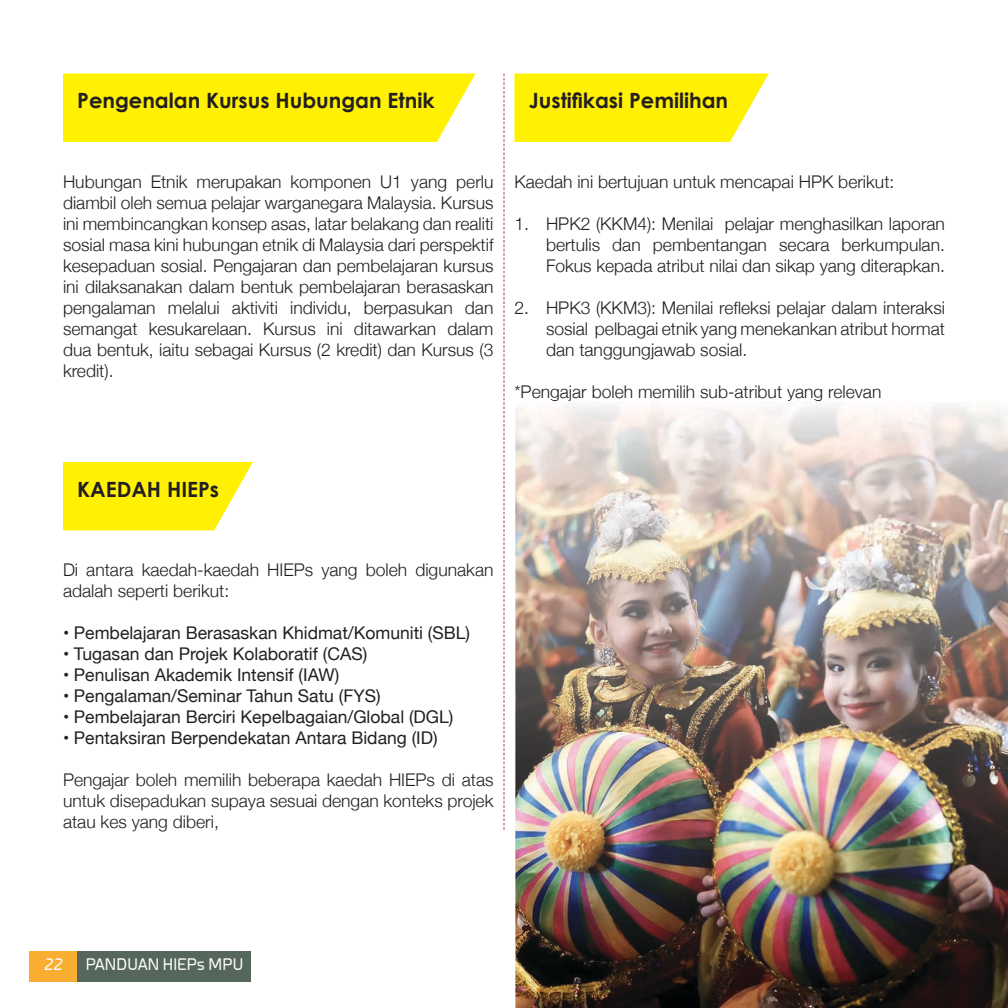
<style>
.page{position:relative;width:1008px;height:1008px;background:#fff}
.page>*{position:absolute;margin:0;border:0;box-sizing:border-box;transform-origin:0 0}
.t1{font:700 21px "Century Gothic";color:#231f20}
.t2{font:300 17.5px/21px "Helvetica Neue";color:#231f20;text-align:justify}
.t3{font:17.5px "Helvetica Neue";color:#231f20}
.t4{font:15.75px "Esphimere";color:#fff}
.t5{font:italic 15.75px "Esphimere";color:#fff}
</style>
<div class="page">
<div style="left:63px;top:74px;width:413px;height:68px;background:#fff101"></div>
<svg style="left:514px;top:74px;width:255px;height:68px;background:#fff215"></svg>
<svg style="left:63px;top:462px;width:190px;height:68px;background:#fff21a"></svg>
<svg style="left:504px;top:74px;width:1px;height:756px"></svg>
<img style="left:515px;top:406px;width:493px;height:602px">
<div style="left:77px;top:951px;width:174px;height:31px;background:#55675c"></div>
<div style="left:29px;top:951px;width:48px;height:31px;background:#faae31"></div>
<p class="t1" style="left:77px;top:88px;width:359px">Pengenalan Kursus Hubungan Etnik</p>
<p class="t1" style="left:529px;top:88px;width:201px">Justifikasi Pemilihan</p>
<p class="t2" style="left:63px;top:170px;width:432px">Hubungan Etnik merupakan komponen U1 yang perlu diambil oleh semua pelajar warganegara Malaysia. Kursus ini membincangkan konsep asas, latar belakang dan realiti sosial masa kini hubungan etnik di Malaysia dari perspektif kesepaduan sosial. Pengajaran dan pembelajaran kursus ini dilaksanakan dalam bentuk pembelajaran berasaskan pengalaman melalui aktiviti individu, berpasukan dan semangat kesukarelaan. Kursus ini ditawarkan dalam dua bentuk, iaitu sebagai Kursus (2 kredit) dan Kursus (3 kredit).</p>
<p class="t2" style="left:514px;top:170px;width:381px">Kaedah ini bertujuan untuk mencapai HPK berikut:</p>
<p class="t2" style="left:546px;top:212px;width:401px;text-indent:-32px">1. HPK2 (KKM4): Menilai pelajar menghasilkan laporan bertulis dan pembentangan secara berkumpulan.<br>Fokus kepada atribut nilai dan sikap yang diterapkan.</p>
<p class="t2" style="left:546px;top:296px;width:400px;text-indent:-32px">2. HPK3 (KKM3): Menilai refleksi pelajar dalam interaksi sosial pelbagai etnik yang menekankan atribut hormat dan tanggungjawab sosial.</p>
<p class="t2" style="left:514px;top:380px;width:368px">*Pengajar boleh memilih sub-atribut yang relevan</p>
<p class="t1" style="left:77px;top:476px;width:143px">KAEDAH HIEPs</p>
<p class="t2" style="left:63px;top:558px;width:432px">Di antara kaedah-kaedah HIEPs yang boleh digunakan adalah seperti berikut:</p>
<p class="t3" style="left:63px;top:620px;width:409px">• Pembelajaran Berasaskan Khidmat/Komuniti (SBL)</p>
<p class="t3" style="left:63px;top:641px;width:306px">• Tugasan dan Projek Kolaboratif (CAS)</p>
<p class="t3" style="left:63px;top:662px;width:278px">• Penulisan Akademik Intensif (IAW)</p>
<p class="t3" style="left:63px;top:683px;width:319px">• Pengalaman/Seminar Tahun Satu (FYS)</p>
<p class="t3" style="left:63px;top:704px;width:392px">• Pembelajaran Berciri Kepelbagaian/Global (DGL)</p>
<p class="t3" style="left:63px;top:725px;width:376px">• Pentaksiran Berpendekatan Antara Bidang (ID)</p>
<p class="t2" style="left:63px;top:768px;width:432px">Pengajar boleh memilih beberapa kaedah HIEPs di atas untuk disepadukan supaya sesuai dengan konteks projek atau kes yang diberi,</p>
<p class="t5" style="left:44px;top:956px;width:20px">22</p>
<p class="t4" style="left:86px;top:956px;width:159px">PANDUAN HIEPs MPU</p>
</div>
